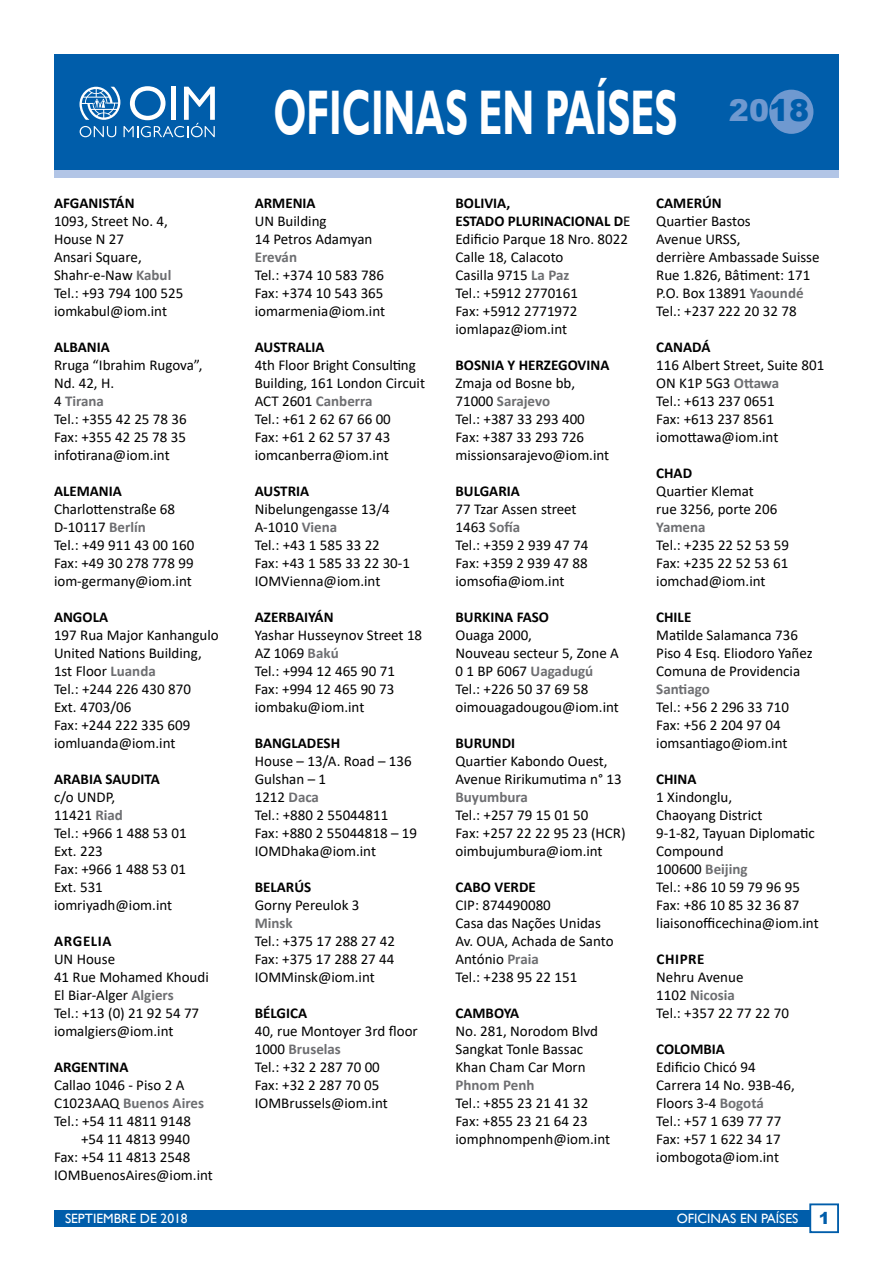
<style>
.page{position:relative;width:893px;height:1263px;background:#fff}
.page>*{position:absolute;margin:0;border:0;box-sizing:border-box;transform-origin:0 0}
.t1{font:700 63px "Gill Sans";color:#fff;scale:.6 1}
.t2{font:15px/18px "Calibri";color:#000}
.t3{font:700 15px "Calibri";color:#000}
.t4{font:700 15px "Calibri";color:#6d6e71}
.t5{font:700 15px "Calibri";letter-spacing:.04em;color:#000}
.t6{font:13.5px "Gill Sans";color:#fff}
.s1{font-weight:700;color:#6d6e71}
.s2{font-weight:400;color:#000}
.s3{font-weight:700}
.s4{font-family:"Arial";font-weight:900;font-size:16.5px;color:#005daa}
</style>
<div class="page">
<div style="left:54px;top:1210px;width:756px;height:16px;background:#005daa"></div>
<div style="left:809px;top:1203px;width:30px;height:30px;border:2px solid #005daa"></div>
<div style="left:54px;top:165px;width:785px;height:13px;background:#b2c5e6"></div>
<div style="left:54px;top:54px;width:785px;height:115px;background:#005daa"></div>
<div style="left:769px;top:90px;width:44px;height:44px;background:#6f99d0;border-radius:50%"></div>
<svg style="left:80px;top:86px;width:135px;height:51px"></svg>
<p class="t3" style="left:54px;top:193px;width:82px">AFGANISTÁN</p>
<p class="t2" style="left:54px;top:212px;width:131px">1093, Street No. 4,<br>House N 27<br>Ansari Square,<br>Shahr-e-Naw <span class="s1">Kabul<br></span>Tel.: +93 794 100 525 iomkabul@iom.int</p>
<p class="t3" style="left:54px;top:337px;width:57px">ALBANIA</p>
<p class="t2" style="left:54px;top:356px;width:150px">Rruga “Ibrahim Rugova”,<br>Nd. 42, H.<br>4 <span class="s1">Tirana<br></span>Tel.: +355 42 25 78 36<br>Fax: +355 42 25 78 35 infotirana@iom.int</p>
<p class="t3" style="left:54px;top:481px;width:69px">ALEMANIA</p>
<p class="t2" style="left:54px;top:500px;width:142px">Charlottenstraße 68<br>D-10117 <span class="s1">Berlín<br></span>Tel.: +49 911 43 00 160<br>Fax: +49 30 278 778 99 iom-germany@iom.int</p>
<p class="t3" style="left:54px;top:607px;width:56px">ANGOLA</p>
<p class="t2" style="left:54px;top:626px;width:166px">197 Rua Major Kanhangulo<br>United Nations Building,<br>1st Floor <span class="s1">Luanda<br></span>Tel.: +244 226 430 870<br>Ext. 4703/06<br>Fax: +244 222 335 609 iomluanda@iom.int</p>
<p class="t3" style="left:54px;top:769px;width:107px">ARABIA SAUDITA</p>
<p class="t2" style="left:54px;top:788px;width:134px">c/o UNDP,<br>11421 <span class="s1">Riad<br></span>Tel.: +966 1 488 53 01<br>Ext. 223<br>Fax: +966 1 488 53 01<br>Ext. 531 iomriyadh@iom.int</p>
<p class="t5" style="left:54px;top:931px;width:59px">ARGELIA</p>
<p class="t2" style="left:54px;top:950px;width:156px">UN House<br>41 Rue Mohamed Khoudi<br>El Biar-Alger <span class="s1">Algiers<br></span>Tel.: +13 (0) 21 92 54 77 iomalgiers@iom.int</p>
<p class="t3" style="left:54px;top:1057px;width:76px">ARGENTINA</p>
<p class="t2" style="left:54px;top:1076px;width:132px">Callao 1046 - Piso 2 A</p>
<p class="t4" style="left:54px;top:1093px;width:152px"><span class="s2">C1023AAQ</span> Buenos Aires</p>
<p class="t2" style="left:54px;top:1112px;width:138px">Tel.: +54 11 4811 9148</p>
<p class="t2" style="left:81px;top:1130px;width:110px">+54 11 4813 9940</p>
<p class="t2" style="left:54px;top:1148px;width:138px">Fax: +54 11 4813 2548</p>
<p class="t2" style="left:54px;top:1166px;width:160px">IOMBuenosAires@iom.int</p>
<h1 class="t1" style="left:273px;top:75px;width:894px">OFICINAS EN PAÍSES <sup>20</sup><sup>18</sup></h1>
<p class="t3" style="left:255px;top:193px;width:62px">ARMENIA</p>
<p class="t2" style="left:255px;top:212px;width:119px">UN Building<br>14 Petros Adamyan</p>
<p class="t4" style="left:255px;top:247px;width:44px">Ereván</p>
<p class="t2" style="left:255px;top:266px;width:132px;text-align:justify">Tel.: +374 10 583 786<br>Fax: +374 10 543 365 iomarmenia@iom.int</p>
<p class="t3" style="left:255px;top:337px;width:71px">AUSTRALIA</p>
<p class="t2" style="left:255px;top:356px;width:172px">4th Floor Bright Consulting<br>Building, 161 London Circuit<br>ACT 2601 <span class="s1">Canberra<br></span>Tel.: +61 2 62 67 66 00<br>Fax: +61 2 62 57 37 43 iomcanberra@iom.int</p>
<p class="t3" style="left:255px;top:481px;width:56px">AUSTRIA</p>
<p class="t2" style="left:255px;top:500px;width:157px">Nibelungengasse 13/4<br>A-1010 <span class="s1">Viena<br></span>Tel.: +43 1 585 33 22<br>Fax: +43 1 585 33 22 30-1<br>IOMVienna@iom.int</p>
<p class="t3" style="left:255px;top:607px;width:80px">AZERBAIYÁN</p>
<p class="t2" style="left:255px;top:626px;width:169px">Yashar Husseynov Street 18<br>AZ 1069 <span class="s1">Bakú<br></span>Tel.: +994 12 465 90 71<br>Fax: +994 12 465 90 73 iombaku@iom.int</p>
<p class="t3" style="left:255px;top:733px;width:87px">BANGLADESH</p>
<p class="t2" style="left:255px;top:752px;width:164px">House – 13/A. Road – 136<br>Gulshan – 1<br>1212 <span class="s1">Daca<br></span>Tel.: +880 2 55044811<br>Fax: +880 2 55044818 – 19<br>IOMDhaka@iom.int</p>
<p class="t3" style="left:255px;top:877px;width:58px">BELARÚS</p>
<p class="t2" style="left:255px;top:896px;width:106px">Gorny Pereulok 3</p>
<p class="t4" style="left:255px;top:913px;width:40px">Minsk</p>
<p class="t2" style="left:255px;top:932px;width:142px;text-align:justify">Tel.: +375 17 288 27 42<br>Fax: +375 17 288 27 44<br>IOMMinsk@iom.int</p>
<p class="t3" style="left:255px;top:1003px;width:54px">BÉLGICA</p>
<p class="t2" style="left:255px;top:1022px;width:165px">40, rue Montoyer 3rd floor<br>1000 <span class="s1">Bruselas<br></span>Tel.: +32 2 287 70 00<br>Fax: +32 2 287 70 05<br>IOMBrussels@iom.int</p>
<p class="t2" style="left:455px;top:194px;width:176px"><span class="s3">BOLIVIA,<br>ESTADO PLURINACIONAL D</span>E<br>Edificio Parque 18 Nro. 8022<br>Calle 18, Calacoto<br>Casilla 9715 <span class="s1">La Paz<br></span>Tel.: +5912 2770161<br>Fax: +5912 2771972 iomlapaz@iom.int</p>
<p class="t3" style="left:455px;top:355px;width:155px">BOSNIA Y HERZEGOVINA</p>
<p class="t2" style="left:455px;top:374px;width:155px">Zmaja od Bosne bb,<br>71000 <span class="s1">Sarajevo<br></span>Tel.: +387 33 293 400<br>Fax: +387 33 293 726 missionsarajevo@iom.int</p>
<p class="t3" style="left:455px;top:481px;width:66px">BULGARIA</p>
<p class="t2" style="left:455px;top:500px;width:134px">77 Tzar Assen street<br>1463 <span class="s1">Sofía<br></span>Tel.: +359 2 939 47 74<br>Fax: +359 2 939 47 88 iomsofia@iom.int</p>
<p class="t3" style="left:455px;top:607px;width:95px">BURKINA FASO</p>
<p class="t2" style="left:455px;top:626px;width:165px">Ouaga 2000,<br>Nouveau secteur 5, Zone A<br>0 1 BP 6067 <span class="s1">Uagadugú<br></span>Tel.: +226 50 37 69 58 oimouagadougou@iom.int</p>
<p class="t3" style="left:455px;top:733px;width:61px">BURUNDI</p>
<p class="t2" style="left:455px;top:752px;width:168px">Quartier Kabondo Ouest,<br>Avenue Ririkumutima n° 13</p>
<p class="t4" style="left:455px;top:787px;width:74px">Buyumbura</p>
<p class="t2" style="left:455px;top:806px;width:172px">Tel.: +257 79 15 01 50<br>Fax: +257 22 22 95 23 (HCR) oimbujumbura@iom.int</p>
<p class="t3" style="left:455px;top:877px;width:82px">CABO VERDE</p>
<p class="t2" style="left:455px;top:896px;width:160px">CIP: 874490080<br>Casa das Nações Unidas<br>Av. OUA, Achada de Santo<br>António <span class="s1">Praia<br></span>Tel.: +238 95 22 151</p>
<p class="t3" style="left:455px;top:1003px;width:65px">CAMBOYA</p>
<p class="t2" style="left:455px;top:1022px;width:144px">No. 281, Norodom Blvd<br>Sangkat Tonle Bassac<br>Khan Cham Car Morn</p>
<p class="t4" style="left:455px;top:1075px;width:81px">Phnom Penh</p>
<p class="t2" style="left:455px;top:1094px;width:156px">Tel.: +855 23 21 41 32<br>Fax: +855 23 21 64 23 iomphnompenh@iom.int</p>
<p class="t3" style="left:656px;top:193px;width:67px">CAMERÚN</p>
<p class="t2" style="left:656px;top:212px;width:165px">Quartier Bastos<br>Avenue URSS,<br>derrière Ambassade Suisse<br>Rue 1.826, Bâtiment: 171<br>P.O. Box 13891 <span class="s1">Yaoundé<br></span>Tel.: +237 222 20 32 78</p>
<p class="t3" style="left:656px;top:337px;width:56px">CANADÁ</p>
<p class="t2" style="left:656px;top:356px;width:170px">116 Albert Street, Suite 801<br>ON K1P 5G3 <span class="s1">Ottawa<br></span>Tel.: +613 237 0651<br>Fax: +613 237 8561 iomottawa@iom.int</p>
<p class="t3" style="left:656px;top:463px;width:37px">CHAD</p>
<p class="t2" style="left:656px;top:482px;width:123px">Quartier Klemat rue 3256, porte 206</p>
<p class="t4" style="left:656px;top:517px;width:51px">Yamena</p>
<p class="t2" style="left:656px;top:536px;width:134px;text-align:justify">Tel.: +235 22 52 53 59<br>Fax: +235 22 52 53 61 iomchad@iom.int</p>
<p class="t3" style="left:656px;top:607px;width:37px">CHILE</p>
<p class="t2" style="left:656px;top:626px;width:158px">Matilde Salamanca 736<br>Piso 4 Esq. Eliodoro Yañez<br>Comuna de Providencia</p>
<p class="t4" style="left:656px;top:679px;width:55px">Santiago</p>
<p class="t2" style="left:656px;top:698px;width:134px">Tel.: +56 2 296 33 710<br>Fax: +56 2 204 97 04 iomsantiago@iom.int</p>
<p class="t3" style="left:656px;top:769px;width:42px">CHINA</p>
<p class="t2" style="left:656px;top:788px;width:164px">1 Xindonglu,<br>Chaoyang District<br>9-1-82, Tayuan Diplomatic<br>Compound<br>100600 <span class="s1">Beijing<br></span>Tel.: +86 10 59 79 96 95<br>Fax: +86 10 85 32 36 87 liaisonofficechina@iom.int</p>
<p class="t3" style="left:656px;top:949px;width:50px">CHIPRE</p>
<p class="t2" style="left:656px;top:968px;width:134px">Nehru Avenue<br>1102 <span class="s1">Nicosia<br></span>Tel.: +357 22 77 22 70</p>
<p class="t3" style="left:656px;top:1039px;width:70px">COLOMBIA</p>
<p class="t2" style="left:656px;top:1058px;width:140px">Edificio Chicó 94<br>Carrera 14 No. 93B-46,<br>Floors 3-4 <span class="s1">Bogotá<br></span>Tel.: +57 1 639 77 77<br>Fax: +57 1 622 34 17 iombogota@iom.int</p>
<p class="t6" style="left:65px;top:1210px;width:124px">SEPTIEMBRE DE 2018</p>
<p class="t6" style="left:677px;top:1211px;width:154px">OFICINAS EN PAÍSES <span class="s4">1</span></p>
</div>
